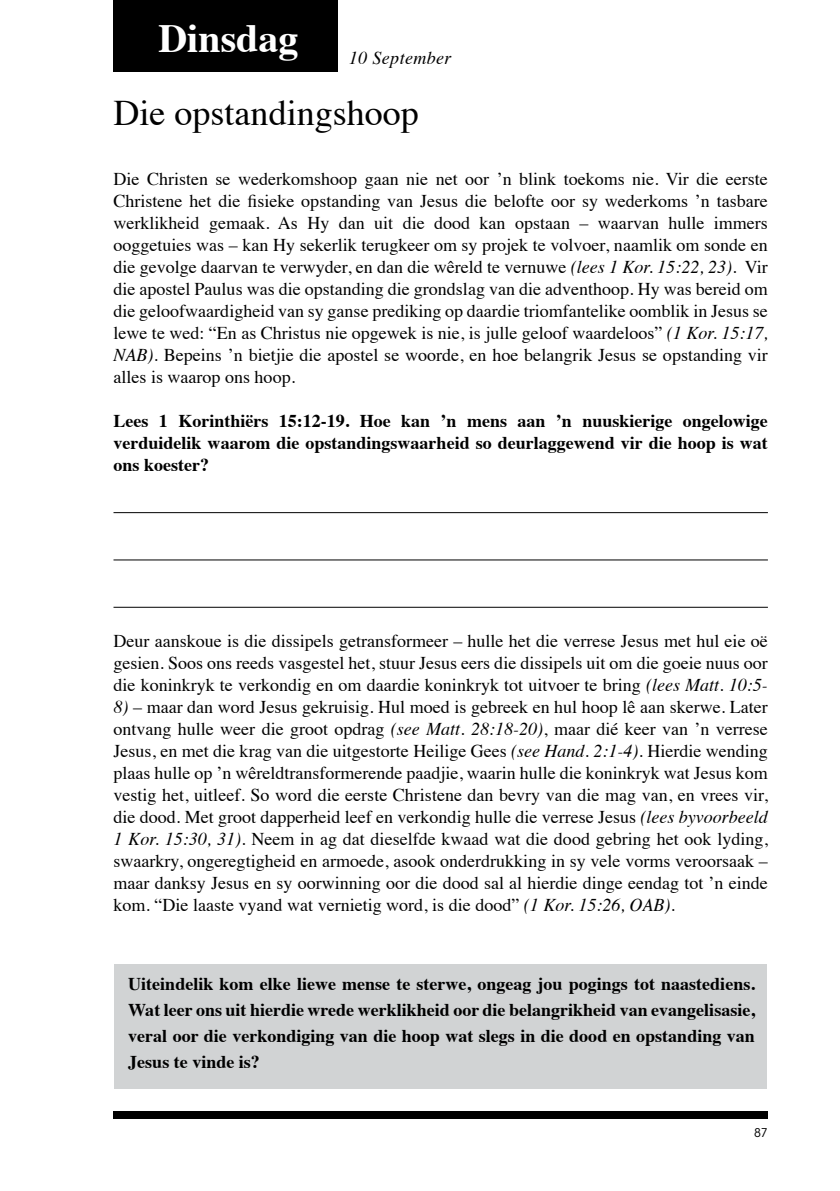
<style>
.page{position:relative;width:840px;height:1191px;background:#fff}
.page>*{position:absolute;margin:0;border:0;box-sizing:border-box;transform-origin:0 0}
.t1{font:700 40px "Times";color:#fff}
.t2{font:36px "Times";color:#000}
.t3{font:18px/22px "Times";color:#000;text-align:justify}
.t4{font:700 18px/26px "Times";color:#000;text-align:justify}
.t5{font:italic 18px "Times";letter-spacing:.02em;color:#000}
.t6{font:12px "ITC Avant Garde Std";color:#000}
.s1{font-style:italic}
</style>
<div class="page">
<div style="left:113px;top:1111px;width:654px;height:8px;background:#000"></div>
<div style="left:113px;top:0;width:225px;height:71px;background:#000"></div>
<hr style="left:113px;top:512px;width:654px;height:1px;background:#000">
<hr style="left:113px;top:559px;width:654px;height:1px;background:#000">
<hr style="left:113px;top:607px;width:654px;height:1px;background:#000">
<div style="left:114px;top:964px;width:652px;height:124px;background:#d1d3d4"></div>
<h1 class="t1" style="left:158px;top:0;width:142px">Dinsdag</h1>
<p class="t5" style="left:349px;top:42px;width:104px">10 September</p>
<h2 class="t2" style="left:113px;top:80px;width:306px">Die opstandingshoop</h2>
<p class="t3" style="left:113px;top:166px;width:655px">Die Christen se wederkomshoop gaan nie net oor ’n blink toekoms nie. Vir die eerste Christene het die fisieke opstanding van Jesus die belofte oor sy wederkoms ’n tasbare werklikheid gemaak. As Hy dan uit die dood kan opstaan – waarvan hulle immers ooggetuies was – kan Hy sekerlik terugkeer om sy projek te volvoer, naamlik om sonde en die gevolge daarvan te verwyder, en dan die wêreld te vernuwe <span class="s1">(lees 1 Kor. 15:22, 23).</span> Vir die apostel Paulus was die opstanding die grondslag van die adventhoop. Hy was bereid om die geloofwaardigheid van sy ganse prediking op daardie triomfantelike oomblik in Jesus se lewe te wed: “En as Christus nie opgewek is nie, is julle geloof waardeloos” <span class="s1">(1 Kor. 15:17, NAB).</span> Bepeins ’n bietjie die apostel se woorde, en hoe belangrik Jesus se opstanding vir alles is waarop ons hoop.</p>
<p class="t4" style="left:113px;top:407px;width:655px;line-height:22px">Lees 1 Korinthiërs 15:12-19. Hoe kan ’n mens aan ’n nuuskierige ongelowige verduidelik waarom die opstandingswaarheid so deurlaggewend vir die hoop is wat ons koester?</p>
<p class="t3" style="left:113px;top:628px;width:655px">Deur aanskoue is die dissipels getransformeer – hulle het die verrese Jesus met hul eie oë gesien. Soos ons reeds vasgestel het, stuur Jesus eers die dissipels uit om die goeie nuus oor die koninkryk te verkondig en om daardie koninkryk tot uitvoer te bring <span class="s1">(lees Matt. 10:5-</span></p>
<p class="t3" style="left:113px;top:694px;width:655px"><span class="s1">8)</span> – maar dan word Jesus gekruisig. Hul moed is gebreek en hul hoop lê aan skerwe. Later ontvang hulle weer die groot opdrag <span class="s1">(see Matt. 28:18-20)</span>, maar dié keer van ’n verrese Jesus, en met die krag van die uitgestorte Heilige Gees <span class="s1">(see Hand. 2:1-4)</span>. Hierdie wending plaas hulle op ’n wêreldtransformerende paadjie, waarin hulle die koninkryk wat Jesus kom vestig het, uitleef. So word die eerste Christene dan bevry van die mag van, en vrees vir, die dood. Met groot dapperheid leef en verkondig hulle die verrese Jesus <span class="s1">(lees byvoorbeeld 1 Kor. 15:30, 31)</span>. Neem in ag dat dieselfde kwaad wat die dood gebring het ook lyding, swaarkry, ongeregtigheid en armoede, asook onderdrukking in sy vele vorms veroorsaak – maar danksy Jesus en sy oorwinning oor die dood sal al hierdie dinge eendag tot ’n einde kom. “Die laaste vyand wat vernietig word, is die dood” <span class="s1">(1 Kor. 15:26, OAB).</span></p>
<p class="t4" style="left:128px;top:969px;width:627px">Uiteindelik kom elke liewe mense te sterwe, ongeag jou pogings tot naastediens.<br>Wat leer ons uit hierdie wrede werklikheid oor die belangrikheid van evangelisasie, veral oor die verkondiging van die hoop wat slegs in die dood en opstanding van Jesus te vinde is?</p>
<p class="t6" style="left:753px;top:1125px;width:15px">87</p>
</div>
